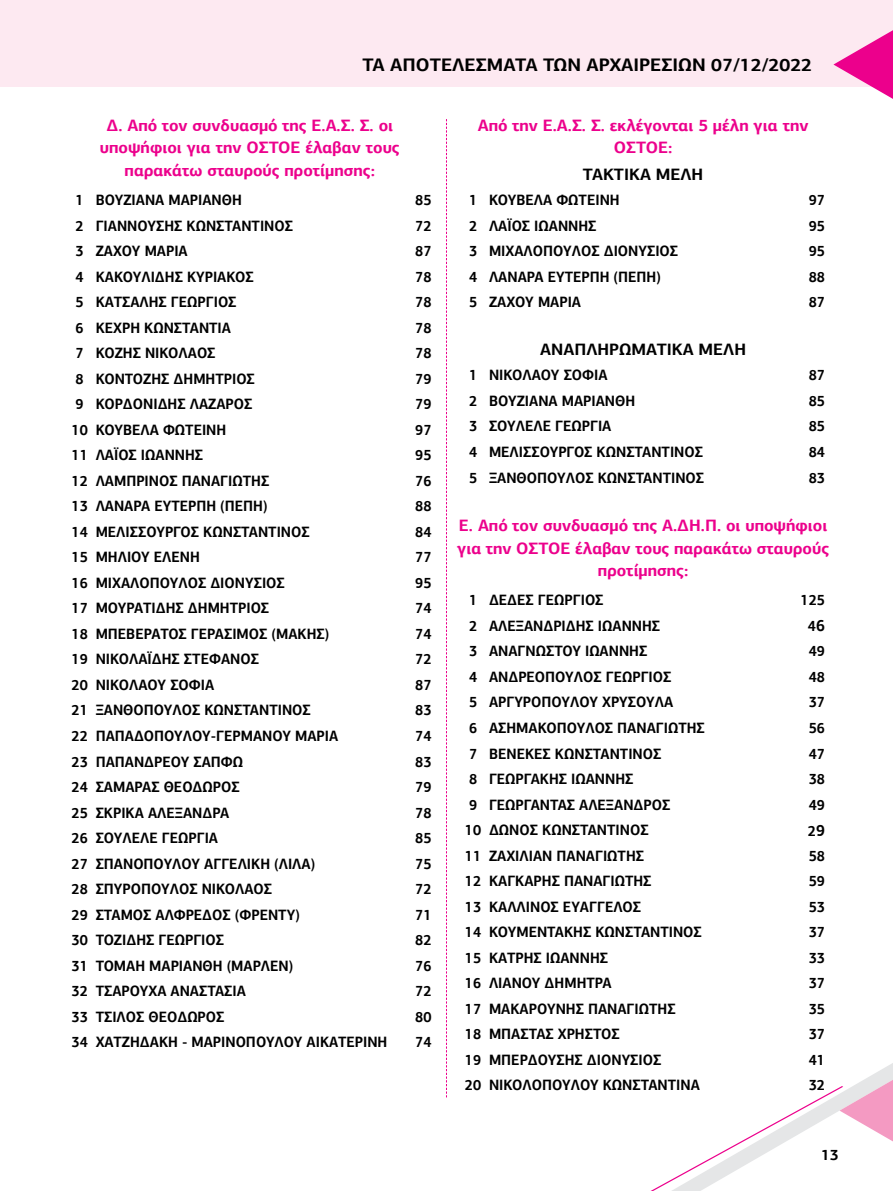
<style>
.page{position:relative;width:893px;height:1191px;background:#fff}
.page>*{position:absolute;margin:0;border:0;box-sizing:border-box;transform-origin:0 0}
.t1{font:700 18.15px "PF Agora Sans Pro";color:#000}
.t2{font:700 16.5px/22.5px "PF Agora Sans Pro";color:#ec008c;text-align:center}
.t3{font:700 16.5px "PF Agora Sans Pro";color:#000}
.t4{font:700 15px "PF Agora Sans Pro";color:#000;scale:.92 1}
.t5{font:700 15px "PF Agora Sans Pro";color:#000}
.s1{font-size:16.5px}
</style>
<div class="page">
<div style="left:0;top:0;width:893px;height:87px;background:#fde9f1"></div>
<svg style="left:446px;top:1063px;width:447px;height:79px"></svg>
<svg style="left:490px;top:1086px;width:353px;height:105px"></svg>
<svg style="left:833px;top:30px;width:60px;height:69px"></svg>
<svg style="left:446px;top:119px;width:1px;height:978px"></svg>
<p class="t1" style="left:362px;top:53px;width:451px">ΤΑ ΑΠΟΤΕΛΕΣΜΑΤΑ ΤΩΝ ΑΡΧΑΙΡΕΣΙΩΝ 07/12/2022</p>
<p class="t2" style="left:100px;top:114px;width:301px">Δ. Από τον συνδυασμό της Ε.Α.Σ. Σ. οι υποψήφιοι για την ΟΣΤΟΕ έλαβαν τους παρακάτω σταυρούς προτίμησης:</p>
<p class="t4" style="left:76px;top:190px;width:182px">1 ΒΟΥΖΙΑΝΑ ΜΑΡΙΑΝΘΗ</p>
<p class="t4" style="left:415px;top:190px;width:19px">85</p>
<p class="t4" style="left:76px;top:216px;width:238px">2 ΓΙΑΝΝΟΥΣΗΣ ΚΩΝΣΤΑΝΤΙΝΟΣ</p>
<p class="t4" style="left:415px;top:216px;width:19px">72</p>
<p class="t4" style="left:76px;top:241px;width:123px">3 ΖΑΧΟΥ ΜΑΡΙΑ</p>
<p class="t4" style="left:415px;top:241px;width:19px">87</p>
<p class="t4" style="left:76px;top:267px;width:195px">4 ΚΑΚΟΥΛΙΔΗΣ ΚΥΡΙΑΚΟΣ</p>
<p class="t4" style="left:415px;top:267px;width:19px">78</p>
<p class="t4" style="left:76px;top:292px;width:176px">5 ΚΑΤΣΑΛΗΣ ΓΕΩΡΓΙΟΣ</p>
<p class="t4" style="left:415px;top:292px;width:19px">78</p>
<p class="t4" style="left:76px;top:318px;width:170px">6 ΚΕΧΡΗ ΚΩΝΣΤΑΝΤΙΑ</p>
<p class="t4" style="left:415px;top:318px;width:19px">78</p>
<p class="t4" style="left:76px;top:343px;width:154px">7 ΚΟΖΗΣ ΝΙΚΟΛΑΟΣ</p>
<p class="t4" style="left:415px;top:343px;width:19px">78</p>
<p class="t4" style="left:76px;top:369px;width:196px">8 ΚΟΝΤΟΖΗΣ ΔΗΜΗΤΡΙΟΣ</p>
<p class="t4" style="left:415px;top:369px;width:19px">79</p>
<p class="t4" style="left:76px;top:394px;width:194px">9 ΚΟΡΔΟΝΙΔΗΣ ΛΑΖΑΡΟΣ</p>
<p class="t4" style="left:415px;top:394px;width:19px">79</p>
<p class="t4" style="left:72px;top:420px;width:170px">10 ΚΟΥΒΕΛΑ ΦΩΤΕΙΝΗ</p>
<p class="t4" style="left:415px;top:420px;width:19px">97</p>
<p class="t4" style="left:72px;top:445px;width:145px">11 ΛΑΪΟΣ ΙΩΑΝΝΗΣ</p>
<p class="t4" style="left:415px;top:445px;width:19px">95</p>
<p class="t4" style="left:72px;top:471px;width:216px">12 ΛΑΜΠΡΙΝΟΣ ΠΑΝΑΓΙΩΤΗΣ</p>
<p class="t4" style="left:415px;top:471px;width:19px">76</p>
<p class="t4" style="left:72px;top:496px;width:215px">13 ΛΑΝΑΡΑ ΕΥΤΕΡΠΗ (ΠΕΠΗ)</p>
<p class="t4" style="left:415px;top:496px;width:19px">88</p>
<p class="t4" style="left:72px;top:522px;width:260px">14 ΜΕΛΙΣΣΟΥΡΓΟΣ ΚΩΝΣΤΑΝΤΙΝΟΣ</p>
<p class="t4" style="left:415px;top:522px;width:19px">84</p>
<p class="t4" style="left:72px;top:547px;width:141px">15 ΜΗΛΙΟΥ ΕΛΕΝΗ</p>
<p class="t4" style="left:415px;top:547px;width:19px">77</p>
<p class="t4" style="left:72px;top:573px;width:233px">16 ΜΙΧΑΛΟΠΟΥΛΟΣ ΔΙΟΝΥΣΙΟΣ</p>
<p class="t4" style="left:415px;top:573px;width:19px">95</p>
<p class="t4" style="left:72px;top:599px;width:216px">17 ΜΟΥΡΑΤΙΔΗΣ ΔΗΜΗΤΡΙΟΣ</p>
<p class="t4" style="left:415px;top:599px;width:19px">74</p>
<p class="t4" style="left:72px;top:624px;width:282px">18 ΜΠΕΒΕΡΑΤΟΣ ΓΕΡΑΣΙΜΟΣ (ΜΑΚΗΣ)</p>
<p class="t4" style="left:415px;top:624px;width:19px">74</p>
<p class="t4" style="left:72px;top:650px;width:205px">19 ΝΙΚΟΛΑΪΔΗΣ ΣΤΕΦΑΝΟΣ</p>
<p class="t4" style="left:415px;top:650px;width:19px">72</p>
<p class="t4" style="left:72px;top:675px;width:157px">20 ΝΙΚΟΛΑΟΥ ΣΟΦΙΑ</p>
<p class="t4" style="left:415px;top:675px;width:19px">87</p>
<p class="t4" style="left:72px;top:701px;width:262px">21 ΞΑΝΘΟΠΟΥΛΟΣ ΚΩΝΣΤΑΝΤΙΝΟΣ</p>
<p class="t4" style="left:415px;top:701px;width:19px">83</p>
<p class="t4" style="left:72px;top:726px;width:291px">22 ΠΑΠΑΔΟΠΟΥΛΟΥ-ΓΕΡΜΑΝΟΥ ΜΑΡΙΑ</p>
<p class="t4" style="left:415px;top:726px;width:19px">74</p>
<p class="t4" style="left:72px;top:752px;width:188px">23 ΠΑΠΑΝΔΡΕΟΥ ΣΑΠΦΩ</p>
<p class="t4" style="left:415px;top:752px;width:19px">83</p>
<p class="t4" style="left:72px;top:777px;width:184px">24 ΣΑΜΑΡΑΣ ΘΕΟΔΩΡΟΣ</p>
<p class="t4" style="left:415px;top:777px;width:19px">79</p>
<p class="t4" style="left:72px;top:803px;width:173px">25 ΣΚΡΙΚΑ ΑΛΕΞΑΝΔΡΑ</p>
<p class="t4" style="left:415px;top:803px;width:19px">78</p>
<p class="t4" style="left:72px;top:828px;width:161px">26 ΣΟΥΛΕΛΕ ΓΕΩΡΓΙΑ</p>
<p class="t4" style="left:415px;top:828px;width:19px">85</p>
<p class="t4" style="left:72px;top:854px;width:266px">27 ΣΠΑΝΟΠΟΥΛΟΥ ΑΓΓΕΛΙΚΗ (ΛΙΛΑ)</p>
<p class="t4" style="left:415px;top:854px;width:19px">75</p>
<p class="t4" style="left:72px;top:879px;width:220px">28 ΣΠΥΡΟΠΟΥΛΟΣ ΝΙΚΟΛΑΟΣ</p>
<p class="t4" style="left:415px;top:879px;width:19px">72</p>
<p class="t4" style="left:72px;top:905px;width:250px">29 ΣΤΑΜΟΣ ΑΛΦΡΕΔΟΣ (ΦΡΕΝΤΥ)</p>
<p class="t4" style="left:415px;top:905px;width:19px">71</p>
<p class="t4" style="left:72px;top:930px;width:167px">30 ΤΟΖΙΔΗΣ ΓΕΩΡΓΙΟΣ</p>
<p class="t4" style="left:415px;top:930px;width:19px">82</p>
<p class="t4" style="left:72px;top:956px;width:243px">31 ΤΟΜΑΗ ΜΑΡΙΑΝΘΗ (ΜΑΡΛΕΝ)</p>
<p class="t4" style="left:415px;top:956px;width:19px">76</p>
<p class="t4" style="left:72px;top:981px;width:191px">32 ΤΣΑΡΟΥΧΑ ΑΝΑΣΤΑΣΙΑ</p>
<p class="t4" style="left:415px;top:981px;width:19px">72</p>
<p class="t4" style="left:72px;top:1007px;width:168px">33 ΤΣΙΛΟΣ ΘΕΟΔΩΡΟΣ</p>
<p class="t4" style="left:415px;top:1007px;width:19px">80</p>
<p class="t4" style="left:72px;top:1032px;width:345px">34 ΧΑΤΖΗΔΑΚΗ - ΜΑΡΙΝΟΠΟΥΛΟΥ ΑΙΚΑΤΕΡΙΝΗ</p>
<p class="t4" style="left:415px;top:1032px;width:19px">74</p>
<p class="t2" style="left:478px;top:114px;width:332px">Από την Ε.Α.Σ. Σ. εκλέγονται 5 μέλη για την<br>ΟΣΤΟΕ:</p>
<p class="t3" style="left:583px;top:164px;width:122px">ΤΑΚΤΙΚΑ ΜΕΛΗ</p>
<p class="t4" style="left:469px;top:190px;width:165px">1 ΚΟΥΒΕΛΑ ΦΩΤΕΙΝΗ</p>
<p class="t4" style="left:809px;top:190px;width:19px">97</p>
<p class="t4" style="left:469px;top:216px;width:140px">2 ΛΑΪΟΣ ΙΩΑΝΝΗΣ</p>
<p class="t4" style="left:809px;top:216px;width:19px">95</p>
<p class="t4" style="left:469px;top:241px;width:229px">3 ΜΙΧΑΛΟΠΟΥΛΟΣ ΔΙΟΝΥΣΙΟΣ</p>
<p class="t4" style="left:809px;top:241px;width:19px">95</p>
<p class="t4" style="left:469px;top:267px;width:210px">4 ΛΑΝΑΡΑ ΕΥΤΕΡΠΗ (ΠΕΠΗ)</p>
<p class="t4" style="left:809px;top:267px;width:19px">88</p>
<p class="t4" style="left:469px;top:292px;width:123px">5 ΖΑΧΟΥ ΜΑΡΙΑ</p>
<p class="t4" style="left:809px;top:292px;width:19px">87</p>
<p class="t3" style="left:540px;top:339px;width:207px">ΑΝΑΠΛΗΡΩΜΑΤΙΚΑ ΜΕΛΗ</p>
<p class="t4" style="left:469px;top:366px;width:152px">1 ΝΙΚΟΛΑΟΥ ΣΟΦΙΑ</p>
<p class="t4" style="left:809px;top:366px;width:19px">87</p>
<p class="t4" style="left:469px;top:391px;width:182px">2 ΒΟΥΖΙΑΝΑ ΜΑΡΙΑΝΘΗ</p>
<p class="t4" style="left:809px;top:391px;width:19px">85</p>
<p class="t4" style="left:469px;top:417px;width:156px">3 ΣΟΥΛΕΛΕ ΓΕΩΡΓΙΑ</p>
<p class="t4" style="left:809px;top:417px;width:19px">85</p>
<p class="t4" style="left:469px;top:442px;width:256px">4 ΜΕΛΙΣΣΟΥΡΓΟΣ ΚΩΝΣΤΑΝΤΙΝΟΣ</p>
<p class="t4" style="left:809px;top:442px;width:19px">84</p>
<p class="t4" style="left:469px;top:468px;width:257px">5 ΞΑΝΘΟΠΟΥΛΟΣ ΚΩΝΣΤΑΝΤΙΝΟΣ</p>
<p class="t4" style="left:809px;top:468px;width:19px">83</p>
<p class="t2" style="left:457px;top:514px;width:374px">Ε. Από τον συνδυασμό της Α.ΔΗ.Π. οι υποψήφιοι για την ΟΣΤΟΕ έλαβαν τους παρακάτω σταυρούς προτίμησης:</p>
<p class="t4" style="left:469px;top:591px;width:148px">1 ΔΕΔΕΣ ΓΕΩΡΓΙΟΣ</p>
<p class="t4" style="left:800px;top:591px;width:28px">125</p>
<p class="t4" style="left:469px;top:616px;width:209px">2 ΑΛΕΞΑΝΔΡΙΔΗΣ ΙΩΑΝΝΗΣ</p>
<p class="t4" style="left:808px;top:617px;width:20px">4<span class="s1">6</span></p>
<p class="t4" style="left:469px;top:642px;width:195px">3 ΑΝΑΓΝΩΣΤΟΥ ΙΩΑΝΝΗΣ</p>
<p class="t4" style="left:809px;top:642px;width:19px">49</p>
<p class="t4" style="left:469px;top:667px;width:222px">4 ΑΝΔΡΕΟΠΟΥΛΟΣ ΓΕΩΡΓΙΟΣ</p>
<p class="t4" style="left:809px;top:667px;width:19px">48</p>
<p class="t4" style="left:469px;top:693px;width:223px">5 ΑΡΓΥΡΟΠΟΥΛΟΥ ΧΡΥΣΟΥΛΑ</p>
<p class="t4" style="left:809px;top:693px;width:19px">37</p>
<p class="t4" style="left:469px;top:718px;width:258px">6 ΑΣΗΜΑΚΟΠΟΥΛΟΣ ΠΑΝΑΓΙΩΤΗΣ</p>
<p class="t4" style="left:809px;top:718px;width:19px">56</p>
<p class="t4" style="left:469px;top:744px;width:211px">7 ΒΕΝΕΚΕΣ ΚΩΝΣΤΑΝΤΙΝΟΣ</p>
<p class="t4" style="left:809px;top:744px;width:19px">47</p>
<p class="t4" style="left:469px;top:769px;width:180px">8 ΓΕΩΡΓΑΚΗΣ ΙΩΑΝΝΗΣ</p>
<p class="t4" style="left:809px;top:769px;width:19px">38</p>
<p class="t4" style="left:469px;top:795px;width:220px">9 ΓΕΩΡΓΑΝΤΑΣ ΑΛΕΞΑΝΔΡΟΣ</p>
<p class="t4" style="left:809px;top:795px;width:19px">49</p>
<p class="t4" style="left:465px;top:820px;width:201px">10 ΔΩΝΟΣ ΚΩΝΣΤΑΝΤΙΝΟΣ</p>
<p class="t4" style="left:808px;top:821px;width:20px">2<span class="s1">9</span></p>
<p class="t4" style="left:465px;top:846px;width:196px">11 ΖΑΧΙΛΙΑΝ ΠΑΝΑΓΙΩΤΗΣ</p>
<p class="t4" style="left:809px;top:846px;width:19px">58</p>
<p class="t4" style="left:465px;top:871px;width:204px">12 ΚΑΓΚΑΡΗΣ ΠΑΝΑΓΙΩΤΗΣ</p>
<p class="t4" style="left:809px;top:871px;width:19px">59</p>
<p class="t4" style="left:465px;top:897px;width:193px">13 ΚΑΛΛΙΝΟΣ ΕΥΑΓΓΕΛΟΣ</p>
<p class="t4" style="left:809px;top:897px;width:19px">53</p>
<p class="t4" style="left:465px;top:922px;width:259px">14 ΚΟΥΜΕΝΤΑΚΗΣ ΚΩΝΣΤΑΝΤΙΝΟΣ</p>
<p class="t4" style="left:809px;top:922px;width:19px">37</p>
<p class="t4" style="left:465px;top:948px;width:157px">15 ΚΑΤΡΗΣ ΙΩΑΝΝΗΣ</p>
<p class="t4" style="left:809px;top:948px;width:19px">33</p>
<p class="t4" style="left:465px;top:973px;width:161px">16 ΛΙΑΝΟΥ ΔΗΜΗΤΡΑ</p>
<p class="t4" style="left:809px;top:973px;width:19px">37</p>
<p class="t4" style="left:465px;top:999px;width:231px">17 ΜΑΚΑΡΟΥΝΗΣ ΠΑΝΑΓΙΩΤΗΣ</p>
<p class="t4" style="left:809px;top:999px;width:19px">35</p>
<p class="t4" style="left:465px;top:1024px;width:170px">18 ΜΠΑΣΤΑΣ ΧΡΗΣΤΟΣ</p>
<p class="t4" style="left:809px;top:1024px;width:19px">37</p>
<p class="t4" style="left:465px;top:1050px;width:215px">19 ΜΠΕΡΔΟΥΣΗΣ ΔΙΟΝΥΣΙΟΣ</p>
<p class="t4" style="left:809px;top:1050px;width:19px">41</p>
<p class="t4" style="left:465px;top:1075px;width:257px">20 ΝΙΚΟΛΟΠΟΥΛΟΥ ΚΩΝΣΤΑΝΤΙΝΑ</p>
<p class="t4" style="left:809px;top:1075px;width:19px">32</p>
<p class="t5" style="left:821px;top:1145px;width:19px">13</p>
</div>
